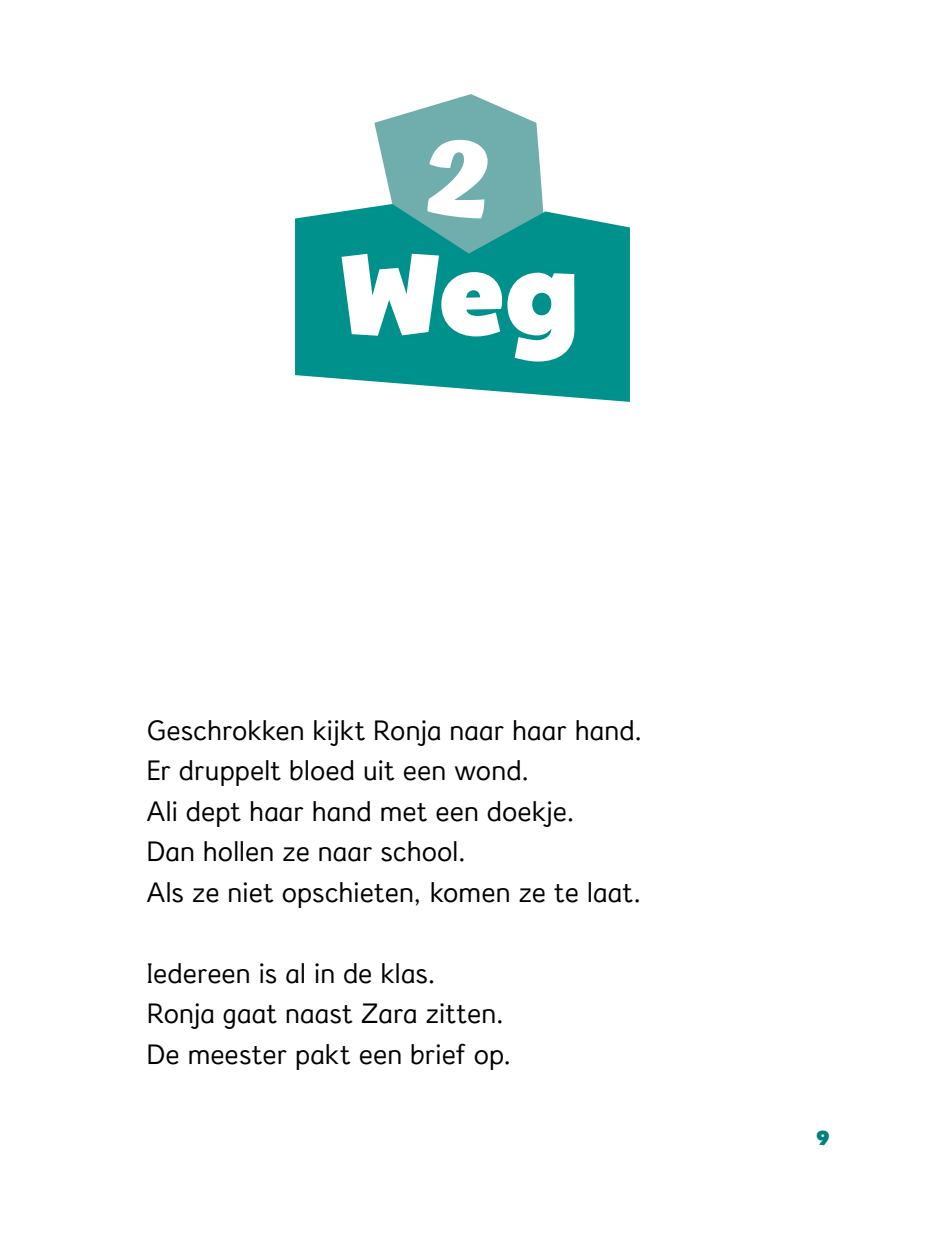
<style>
.page{position:relative;width:925px;height:1244px;background:#fff}
.page>*{position:absolute;margin:0;border:0;box-sizing:border-box;transform-origin:0 0}
.t1{font:114.3px "Bango Pro";color:#fff}
.t2{font:700 114.3px "Atma";color:#fff}
.t3{font:27px "Zwijsendyslexieprint";color:#000}
.t4{font:20.25px "Bango Pro";color:#00827b}
</style>
<div class="page">
<svg style="left:374px;top:94px;width:169px;height:110px"></svg>
<svg style="left:295px;top:204px;width:335px;height:198px;background:#1f9d99"></svg>
<p class="t2" style="left:429px;top:107px;width:64px">2</p>
<p class="t1" style="left:341px;top:228px;width:240px">Weg</p>
<p class="t3" style="left:147px;top:714px;width:497px">Geschrokken kijkt Ronja naar haar hand.</p>
<p class="t3" style="left:147px;top:754px;width:384px">Er druppelt bloed uit een wond.</p>
<p class="t3" style="left:147px;top:795px;width:429px">Ali dept haar hand met een doekje.</p>
<p class="t3" style="left:147px;top:835px;width:321px">Dan hollen ze naar school.</p>
<p class="t3" style="left:147px;top:876px;width:496px">Als ze niet opschieten, komen ze te laat.</p>
<p class="t3" style="left:147px;top:957px;width:290px">Iedereen is al in de klas.</p>
<p class="t3" style="left:147px;top:997px;width:359px">Ronja gaat naast Zara zitten.</p>
<p class="t3" style="left:147px;top:1038px;width:366px">De meester pakt een brief op.</p>
<p class="t4" style="left:816px;top:1126px;width:14px">9</p>
</div>
